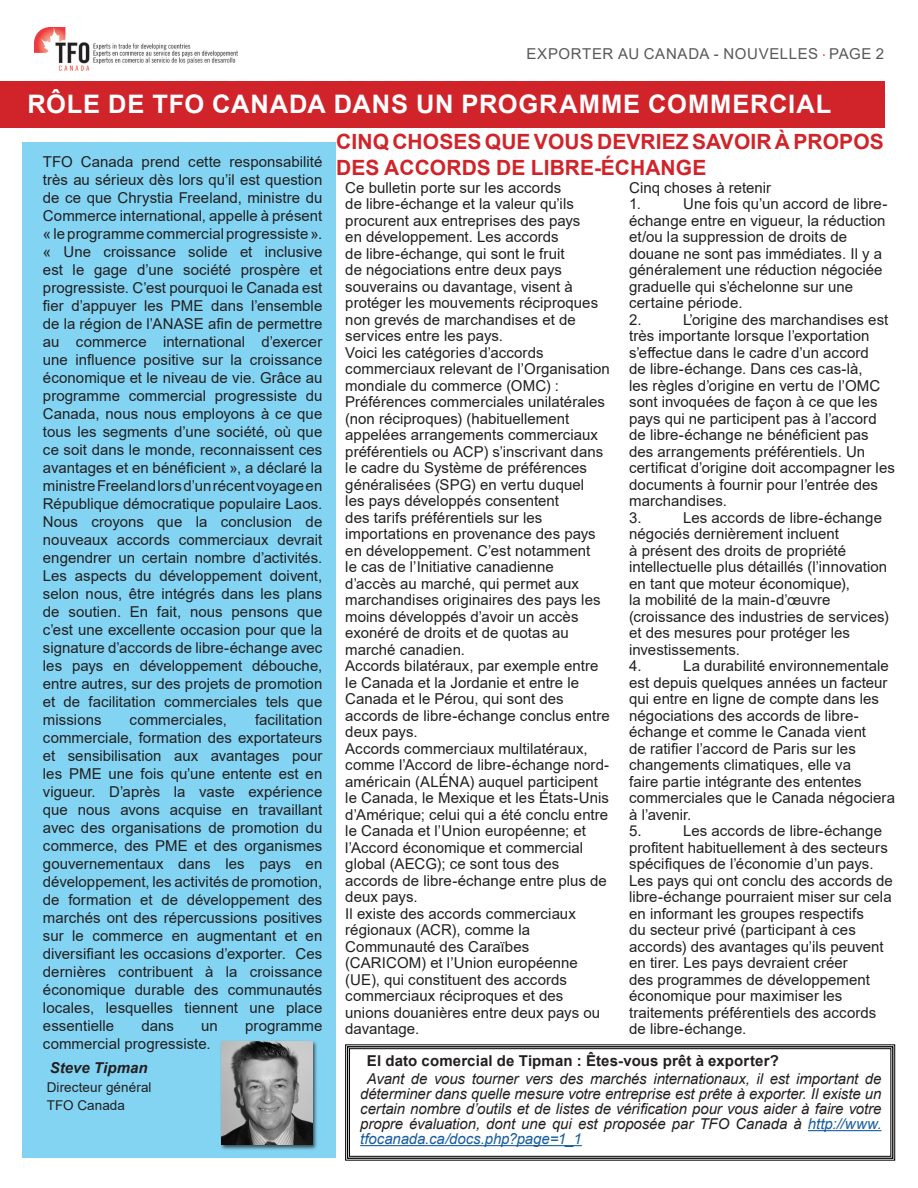
<style>
.page{position:relative;width:918px;height:1188px;background:#fff}
.page>*{position:absolute;margin:0;border:0;box-sizing:border-box;transform-origin:0 0}
.Tttle_White{font:700 25.5px "Arial";letter-spacing:.035em;color:#fff}
.Cover_Bottom_Tittles{font:700 21px/25.5px "Arial";letter-spacing:.005em;color:#d1232a}
.Body_Text{font:15px/16.5px "Arial";letter-spacing:.005em;color:#231f20}
.Cover_Bottom_text{font:15px/18px "Arial";letter-spacing:.005em;color:#231f20;text-align:justify}
.Body_Text-2{font:italic 15px/15px "Arial";letter-spacing:-.01em;color:#231f20;text-align:justify}
.Body_Text-3{font:700 15px "Arial";letter-spacing:.01em;color:#231f20}
.Top_page_number{font:15px "Arial";letter-spacing:.04em;color:#57585a}
.Body_Text-4{font:italic 700 15px "Arial";letter-spacing:.005em;color:#231f20}
.Body_Text-5{font:13.5px/18px "Arial";letter-spacing:.005em;color:#231f20}
.s1{font-family:"Myriad Pro";color:#d95842}
.s2{color:#175d9e}
</style>
<div class="page">
<img style="left:34px;top:27px;width:204px;height:44px">
<div style="left:0;top:81px;width:884px;height:47px;background:#d1232a"></div>
<div style="left:23px;top:142px;width:313px;height:1016px;background:#83d4f3"></div>
<div style="left:220px;top:1040px;width:98px;height:110px;background:#231f20;opacity:.75"></div>
<img style="left:221px;top:1041px;width:91px;height:104px">
<svg style="left:345px;top:1044px;width:550px;height:117px"></svg>
<div style="left:347px;top:1046px;width:546px;height:113px;border:1px solid #000"></div>
<div style="left:349px;top:1048px;width:542px;height:109px;border:1px solid #000"></div>
<p class="Top_page_number" style="left:526px;top:43px;width:359px">EXPORTER AU CANADA - NOUVELLES <span class="s1">∙</span> PAGE 2</p>
<p class="Tttle_White" style="left:27px;top:86px;width:805px">RÔLE DE TFO CANADA DANS UN PROGRAMME COMMERCIAL</p>
<p class="Cover_Bottom_text" style="left:43px;top:152px;width:281px">TFO Canada prend cette responsabilité très au sérieux dès lors qu’il est question de ce que Chrystia Freeland, ministre du Commerce international, appelle à présent « le programme commercial progressiste ». « Une croissance solide et inclusive est le gage d’une société prospère et progressiste. C’est pourquoi le Canada est fier d’appuyer les PME dans l’ensemble de la région de l’ANASE afin de permettre au commerce international d’exercer une influence positive sur la croissance économique et le niveau de vie. Grâce au programme commercial progressiste du Canada, nous nous employons à ce que tous les segments d’une société, où que ce soit dans le monde, reconnaissent ces avantages et en bénéficient », a déclaré la ministre Freeland lors d’un récent voyage en République démocratique populaire Laos.<br>Nous croyons que la conclusion de nouveaux accords commerciaux devrait engendrer un certain nombre d’activités.<br>Les aspects du développement doivent, selon nous, être intégrés dans les plans de soutien. En fait, nous pensons que c’est une excellente occasion pour que la signature d’accords de libre-échange avec les pays en développement débouche, entre autres, sur des projets de promotion et de facilitation commerciales tels que missions</p>
<p class="Cover_Bottom_text" style="left:43px;top:710px;width:281px;text-indent:212px">facilitation commerciale, formation des exportateurs et sensibilisation aux avantages pour les PME une fois qu’une entente est en vigueur. D’après la vaste expérience que nous avons acquise en travaillant avec des organisations de promotion du commerce, des PME et des organismes gouvernementaux dans les pays en développement, les activités de promotion, de formation et de développement des marchés ont des répercussions positives sur le commerce en augmentant et en diversifiant les occasions d’exporter. Ces dernières contribuent à la croissance économique durable des communautés locales, lesquelles tiennent une place essentielle</p>
<p class="Cover_Bottom_text" style="left:130px;top:710px;width:99px">commerciales,</p>
<p class="Cover_Bottom_text" style="left:142px;top:1016px;width:34px">dans</p>
<p class="Cover_Bottom_text" style="left:201px;top:1016px;width:18px">un</p>
<p class="Cover_Bottom_text" style="left:245px;top:1016px;width:79px">programme</p>
<p class="Cover_Bottom_text" style="left:43px;top:1034px;width:169px">commercial progressiste.</p>
<p class="Body_Text-4" style="left:50px;top:1058px;width:100px">Steve Tipman</p>
<p class="Body_Text-5" style="left:47px;top:1078px;width:106px">Directeur général<br>TFO Canada</p>
<p class="Cover_Bottom_Tittles" style="left:336px;top:129px;width:549px">CINQ CHOSES QUE VOUS DEVRIEZ SAVOIR À PROPOS<br>DES ACCORDS DE LIBRE-ÉCHANGE</p>
<p class="Body_Text" style="left:345px;top:179px;width:266px">Ce bulletin porte sur les accords<br>de libre-échange et la valeur qu’ils procurent aux entreprises des pays<br>en développement. Les accords<br>de libre-échange, qui sont le fruit<br>de négociations entre deux pays souverains ou davantage, visent à protéger les mouvements réciproques non grevés de marchandises et de services entre les pays.<br>Voici les catégories d’accords commerciaux relevant de l’Organisation mondiale du commerce (OMC) :<br>Préférences commerciales unilatérales (non réciproques) (habituellement appelées arrangements commerciaux préférentiels ou ACP) s’inscrivant dans le cadre du Système de préférences généralisées (SPG) en vertu duquel<br>les pays développés consentent<br>des tarifs préférentiels sur les importations en provenance des pays en développement. C’est notamment<br>le cas de l’Initiative canadienne<br>d’accès au marché, qui permet aux marchandises originaires des pays les moins développés d’avoir un accès exonéré de droits et de quotas au marché canadien.<br>Accords bilatéraux, par exemple entre le Canada et la Jordanie et entre le Canada et le Pérou, qui sont des accords de libre-échange conclus entre deux pays.<br>Accords commerciaux multilatéraux, comme l’Accord de libre-échange nord&shy;américain (ALÉNA) auquel participent le Canada, le Mexique et les États-Unis d’Amérique; celui qui a été conclu entre le Canada et l’Union européenne; et l’Accord économique et commercial global (AECG); ce sont tous des accords de libre-échange entre plus de deux pays.<br>Il existe des accords commerciaux régionaux (ACR), comme la Communauté des Caraïbes (CARICOM) et l’Union européenne (UE), qui constituent des accords commerciaux réciproques et des unions douanières entre deux pays ou davantage.</p>
<p class="Body_Text" style="left:629px;top:179px;width:144px">Cinq choses à retenir<br>1.</p>
<p class="Body_Text" style="left:629px;top:195px;width:260px;text-indent:54px">Une fois qu’un accord de libre&shy;échange entre en vigueur, la réduction et/ou la suppression de droits de douane ne sont pas immédiates. Il y a généralement une réduction négociée graduelle qui s’échelonne sur une certaine période.<br>2.</p>
<p class="Body_Text" style="left:629px;top:311px;width:267px;text-indent:54px">L’origine des marchandises est très importante lorsque l’exportation s’effectue dans le cadre d’un accord<br>de libre-échange. Dans ces cas-là,<br>les règles d’origine en vertu de l’OMC sont invoquées de façon à ce que les pays qui ne participent pas à l’accord de libre-échange ne bénéficient pas des arrangements préférentiels. Un certificat d’origine doit accompagner les documents à fournir pour l’entrée des marchandises.<br>3.</p>
<p class="Body_Text" style="left:629px;top:509px;width:261px;text-indent:54px">Les accords de libre-échange négociés dernièrement incluent<br>à présent des droits de propriété intellectuelle plus détaillés (l’innovation en tant que moteur économique),<br>la mobilité de la main-d’œuvre (croissance des industries de services) et des mesures pour protéger les investissements.<br>4.</p>
<p class="Body_Text" style="left:629px;top:657px;width:267px;text-indent:54px">La durabilité environnementale est depuis quelques années un facteur qui entre en ligne de compte dans les négociations des accords de libre&shy;échange et comme le Canada vient<br>de ratifier l’accord de Paris sur les changements climatiques, elle va<br>faire partie intégrante des ententes commerciales que le Canada négociera à l’avenir.<br>5.</p>
<p class="Body_Text" style="left:629px;top:822px;width:265px;text-indent:54px">Les accords de libre-échange profitent habituellement à des secteurs spécifiques de l’économie d’un pays.<br>Les pays qui ont conclu des accords de libre-échange pourraient miser sur cela en informant les groupes respectifs<br>du secteur privé (participant à ces accords) des avantages qu’ils peuvent en tirer. Les pays devraient créer<br>des programmes de développement économique pour maximiser les traitements préférentiels des accords de libre-échange.</p>
<p class="Body_Text-3" style="left:367px;top:1050px;width:414px">El dato comercial de Tipman : Êtes-vous prêt à exporter?</p>
<p class="Body_Text-2" style="left:360px;top:1072px;width:523px;text-indent:7px">Avant de vous tourner vers des marchés internationaux, il est important de déterminer dans quelle mesure votre entreprise est prête à exporter. Il existe un certain nombre d’outils et de listes de vérification pour vous aider à faire votre propre évaluation, dont une qui est proposée par TFO Canada à <span class="s2">http://www. tfocanada.ca/docs.php?page=1_1</span></p>
</div>
